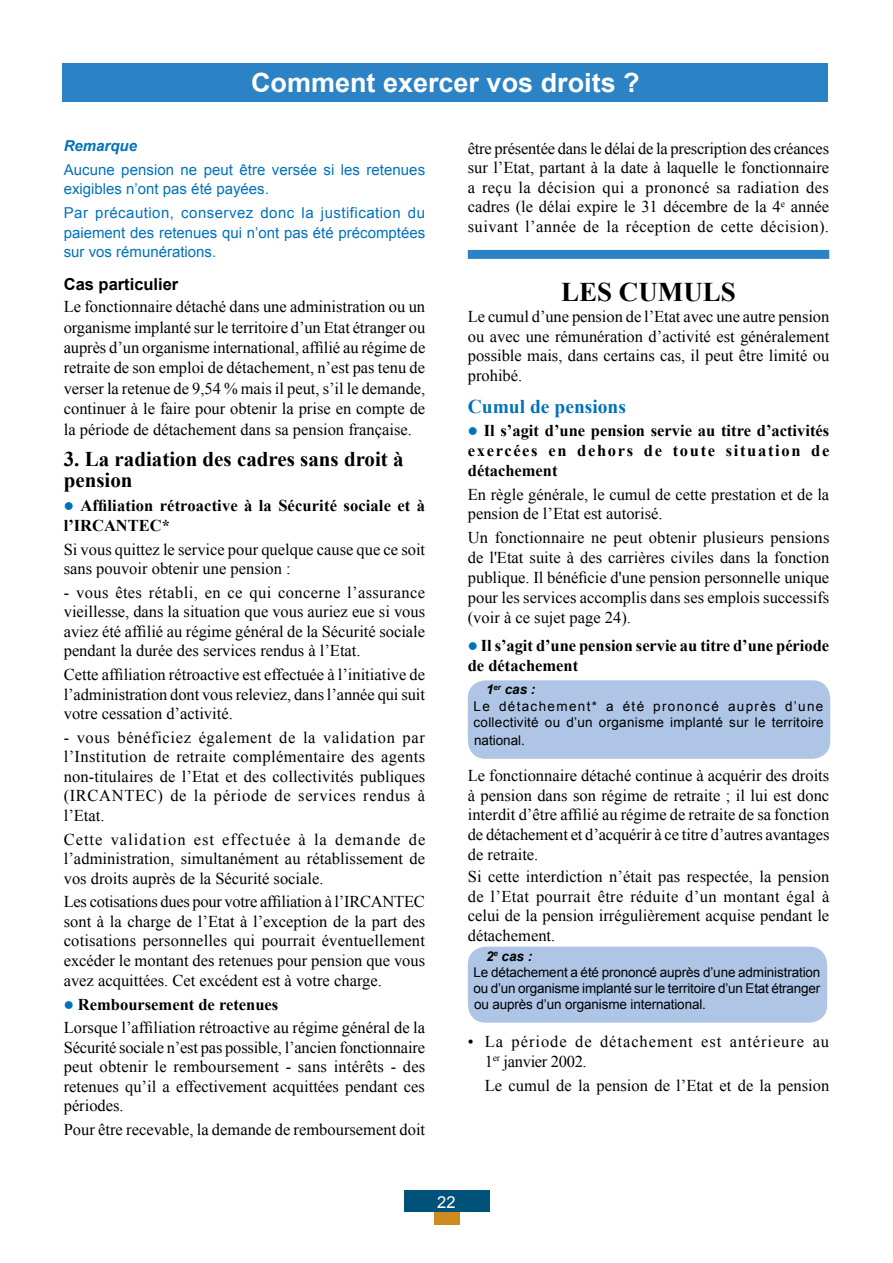
<style>
.page{position:relative;width:893px;height:1263px;background:#fff}
.page>*{position:absolute;margin:0;border:0;box-sizing:border-box;transform-origin:0 0}
.t1{font:700 27px "Times New Roman";color:#000}
.t2{font:700 26.4px "Arial";color:#fff}
.t3{font:700 21px/21px "Times New Roman";color:#000}
.t4{font:700 19.5px "Times New Roman";color:#0071bb}
.t5{font:16.5px/19.5px "Times New Roman";color:#000;text-align:justify}
.t6{font:700 16.5px/19.8px "Times New Roman";color:#000}
.t7{font:16.5px/19.8px "Times New Roman";letter-spacing:.055em;color:#000}
.t8{font:700 16.5px "Arial";color:#000}
.t9{font:16.5px "Arial";color:#fff}
.t10{font:15px/19.5px "Arial";color:#0071bb}
.t11{font:italic 700 15px "Arial";color:#0071bb}
.t12{font:13.5px/16.2px "Arial";letter-spacing:-.01em;color:#000}
.t13{font:13.5px/16.2px "Arial";letter-spacing:.02em;color:#000}
.s1{color:#0071bb}
.s2{font-weight:700}
.s3{font-weight:700;font-style:italic}
</style>
<div class="page">
<div style="left:404px;top:1191px;width:85px;height:21px;background:#00527b"></div>
<div style="left:434px;top:1212px;width:25px;height:13px;background:#ce8c1e"></div>
<div style="left:63px;top:63px;width:765px;height:39px;background:#2b83c5"></div>
<div style="left:468px;top:250px;width:361px;height:9px;background:#2b83c5"></div>
<div style="left:468px;top:680px;width:362px;height:79px;background:#afc5e6;border-radius:18px"></div>
<div style="left:468px;top:947px;width:359px;height:76px;background:#afc5e6;border-radius:18px"></div>
<h2 class="t2" style="left:251px;top:65px;width:390px">Comment exercer vos droits ?</h2>
<p class="t11" style="left:64px;top:136px;width:75px">Remarque</p>
<p class="t10" style="left:64px;top:160px;width:363px">Aucune pension ne peut être versée si les retenues exigibles n’ont pas été payées.</p>
<p class="t10" style="left:64px;top:203px;width:363px;text-align:justify">Par précaution, conservez donc la justification du paiement des retenues qui n’ont pas été précomptées sur vos rémunérations.</p>
<p class="t8" style="left:64px;top:273px;width:116px">Cas particulier</p>
<p class="t5" style="left:64px;top:296px;width:363px;line-height:20.4px">Le fonctionnaire détaché dans une administration ou un organisme implanté sur le territoire d’un Etat étranger ou auprès d’un organisme international, affilié au régime de retraite de son emploi de détachement, n’est pas tenu de verser la retenue de 9,54 % mais il peut, s’il le demande, continuer à le faire pour obtenir la prise en compte de la période de détachement dans sa pension française.</p>
<p class="t3" style="left:64px;top:448px;width:341px">3. La radiation des cadres sans droit à pension</p>
<p class="t6" style="left:64px;top:495px;width:363px"><span class="s1">●</span> Affiliation rétroactive à la Sécurité sociale et à l’IRCANTEC*</p>
<p class="t5" style="left:64px;top:539px;width:363px">Si vous quittez le service pour quelque cause que ce soit sans pouvoir obtenir une pension :</p>
<p class="t5" style="left:64px;top:582px;width:363px">- vous êtes rétabli, en ce qui concerne l’assurance vieillesse, dans la situation que vous auriez eue si vous aviez été affilié au régime général de la Sécurité sociale pendant la durée des services rendus à l’Etat.</p>
<p class="t5" style="left:64px;top:665px;width:363px">Cette affiliation rétroactive est effectuée à l’initiative de l’administration dont vous releviez, dans l’année qui suit votre cessation d’activité.</p>
<p class="t5" style="left:64px;top:727px;width:363px">- vous bénéficiez également de la validation par l’Institution de retraite complémentaire des agents non-titulaires de l’Etat et des collectivités publiques (IRCANTEC) de la période de services rendus à l’Etat.</p>
<p class="t5" style="left:64px;top:829px;width:363px">Cette validation est effectuée à la demande de l’administration, simultanément au rétablissement de vos droits auprès de la Sécurité sociale.</p>
<p class="t5" style="left:64px;top:892px;width:363px">Les cotisations dues pour votre affiliation à l’IRCANTEC sont à la charge de l’Etat à l’exception de la part des cotisations personnelles qui pourrait éventuellement excéder le montant des retenues pour pension que vous avez acquittées. Cet excédent est à votre charge.</p>
<p class="t5" style="left:64px;top:992px;width:363px;line-height:23.7px"><span class="s1">●</span> <span class="s2">Remboursement de retenues<br></span>Lorsque l’affiliation rétroactive au régime général de la</p>
<p class="t5" style="left:64px;top:1037px;width:363px">Sécurité sociale n’est pas possible, l’ancien fonctionnaire peut obtenir le remboursement - sans intérêts - des retenues qu’il a effectivement acquittées pendant ces périodes.</p>
<p class="t5" style="left:64px;top:1119px;width:363px">Pour être recevable, la demande de remboursement doit</p>
<p class="t5" style="left:468px;top:138px;width:363px">être présentée dans le délai de la prescription des créances sur l’Etat, partant à la date à laquelle le fonctionnaire a reçu la décision qui a prononcé sa radiation des cadres (le délai expire le 31 décembre de la 4<sup>e</sup> année suivant l’année de la réception de cette décision).</p>
<h1 class="t1" style="left:561px;top:273px;width:176px">LES CUMULS</h1>
<p class="t5" style="left:468px;top:307px;width:363px">Le cumul d’une pension de l’Etat avec une autre pension ou avec une rémunération d’activité est généralement possible mais, dans certains cas, il peut être limité ou prohibé.</p>
<p class="t4" style="left:468px;top:393px;width:160px">Cumul de pensions</p>
<p class="t6" style="left:468px;top:420px;width:363px;text-align:justify"><span class="s1">●</span> Il s’agit d’une pension servie au titre d’activités exercées en dehors de toute situation de détachement</p>
<p class="t5" style="left:468px;top:484px;width:363px">En règle générale, le cumul de cette prestation et de la pension de l’Etat est autorisé.</p>
<p class="t5" style="left:468px;top:528px;width:363px">Un fonctionnaire ne peut obtenir plusieurs pensions de l'Etat suite à des carrières civiles dans la fonction publique. Il bénéficie d'une pension personnelle unique pour les services accomplis dans ses emplois successifs (voir à ce sujet page 24).</p>
<p class="t6" style="left:468px;top:635px;width:363px"><span class="s1">●</span> Il s’agit d’une pension servie au titre d’une période de détachement</p>
<p class="t13" style="left:474px;top:682px;width:352px;text-indent:12px"><span class="s3">1</span><sup>er</sup> <span class="s3">cas :<br></span>Le détachement* a été prononcé auprès d’une collectivité ou d’un organisme implanté sur le territoire</p>
<p class="t12" style="left:474px;top:732px;width:50px">national.</p>
<p class="t5" style="left:468px;top:765px;width:363px">Le fonctionnaire détaché continue à acquérir des droits à pension dans son régime de retraite ; il lui est donc interdit d’être affilié au régime de retraite de sa fonction de détachement et d’acquérir à ce titre d’autres avantages de retraite.</p>
<p class="t5" style="left:468px;top:866px;width:363px">Si cette interdiction n’était pas respectée, la pension de l’Etat pourrait être réduite d’un montant égal à celui de la pension irrégulièrement acquise pendant le détachement.</p>
<p class="t12" style="left:474px;top:948px;width:348px;text-indent:12px"><span class="s3">2</span><sup>e</sup> <span class="s3">cas :<br></span>Le détachement a été prononcé auprès d’une administration ou d’un organisme implanté sur le territoire d’un Etat étranger ou auprès d’un organisme international.</p>
<p class="t7" style="left:485px;top:1031px;width:346px;text-indent:-17px">• La période de détachement est antérieure au<br>1<sup>er</sup> janvier 2002.</p>
<p class="t5" style="left:485px;top:1075px;width:346px">Le cumul de la pension de l’Etat et de la pension</p>
<p class="t9" style="left:437px;top:1191px;width:20px">22</p>
</div>
